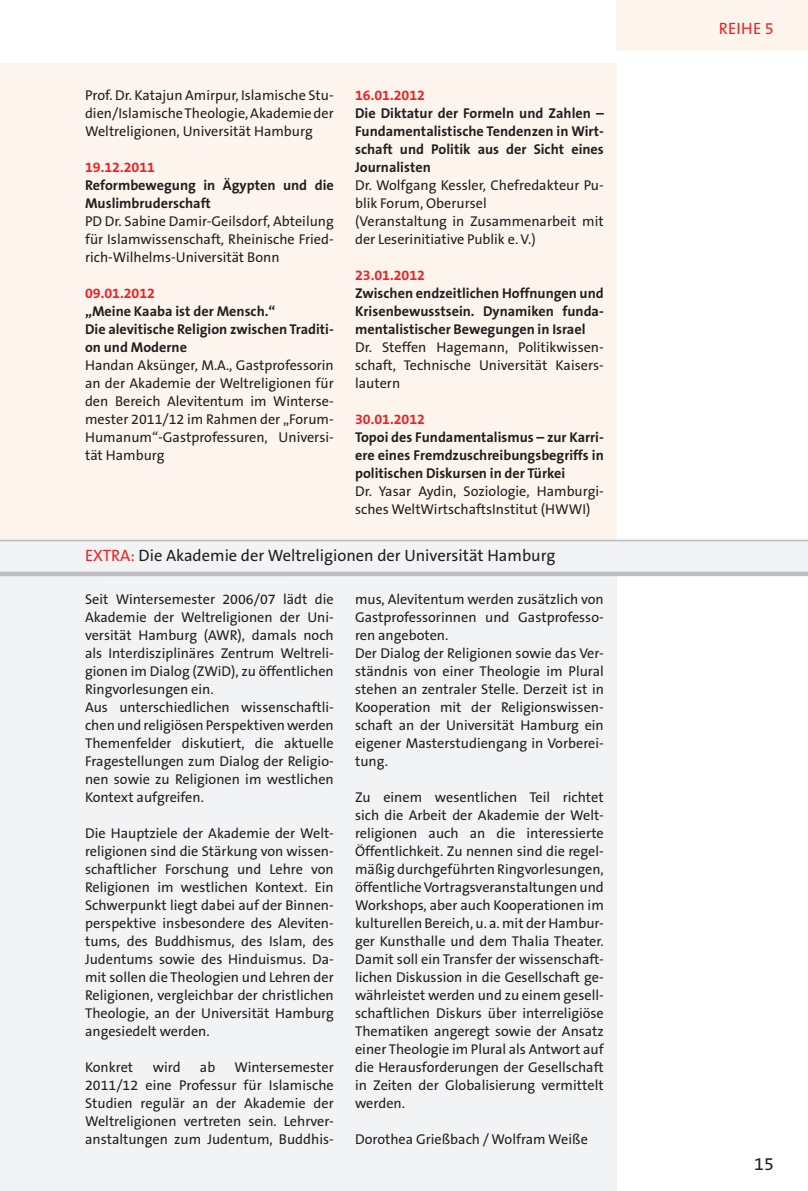
<style>
.page{position:relative;width:808px;height:1191px;background:#fff}
.page>*{position:absolute;margin:0;border:0;box-sizing:border-box;transform-origin:0 0}
.t1{font:18px "The Sans B5 Plain";color:#231f20}
.t2{font:16.5px "The Sans B5 Plain";color:#231f20}
.t3{font:16.5px "The Sans B5 Plain";color:#ed2325}
.t4{font:14.25px/18px "The Sans B5 Plain";color:#231f20}
.t5{font:700 14.25px/18px "The Sans B7";color:#231f20}
.s1{font-family:"The Sans B7";font-weight:700;color:#ed2325}
.s2{font-family:"The Sans B7";font-weight:700}
.s3{color:#ed2325}
.s4{font-family:"The Sans B5 Plain";font-weight:400}
</style>
<div class="page">
<div style="left:617px;top:0;width:191px;height:51px;background:#fdf4ee"></div>
<div style="left:0;top:64px;width:617px;height:504px;background:#fdf4ee"></div>
<hr style="left:0;top:154px;width:1px;height:288px;background:#f2f3f4">
<hr style="left:0;top:64px;width:1px;height:89px;background:#f2f3f4">
<div style="left:0;top:568px;width:617px;height:623px;background:#f2f3f4"></div>
<div style="left:0;top:540px;width:808px;height:34px;background:#f2f3f4"></div>
<div style="left:0;top:571px;width:808px;height:5px;background:#bcbdc0"></div>
<hr style="left:0;top:540px;width:808px;height:1px;background:#bcbdc0">
<p class="t4" style="left:85px;top:86px;width:250px;text-align:justify">Prof. Dr. Katajun Amirpur, Islamische Stu&shy;dien/Islamische Theologie, Akademie der Weltreligionen, Universität Hamburg</p>
<p class="t4" style="left:85px;top:158px;width:250px"><span class="s1">19.12.2011<br></span><span class="s2">Reformbewegung in Ägypten und die<br>Muslimbruderschaft<br></span>PD Dr. Sabine Damir-Geilsdorf, Abteilung für Islamwissenschaft, Rheinische Fried&shy;rich-Wilhelms-Universität Bonn</p>
<p class="t4" style="left:85px;top:284px;width:250px"><span class="s1">09.01.2012<br></span><span class="s2">„Meine Kaaba ist der Mensch.“<br>Die alevitische Religion zwischen Traditi&shy;on und Moderne<br></span>Handan Aksünger, M.A., Gastprofessorin an der Akademie der Weltreligionen für den Bereich Alevitentum im Winterse&shy;mester 2011/12 im Rahmen der „Forum-<br>Humanum“-Gastprofessuren, Universi&shy;tät Hamburg</p>
<p class="t4" style="left:355px;top:86px;width:250px"><span class="s1">16.01.2012<br></span><span class="s2">Die Diktatur der Formeln und Zahlen –<br>Fundamentalistische Tendenzen in Wirt&shy;schaft und Politik aus der Sicht eines<br>Journalisten<br></span>Dr. Wolfgang Kessler, Chefredakteur Pu&shy;blik Forum, Oberursel<br>(Veranstaltung in Zusammenarbeit mit der Leserinitiative Publik e. V.)</p>
<p class="t5" style="left:355px;top:266px;width:250px"><span class="s3">23.01.2012<br></span>Zwischen endzeitlichen Hoffnungen und<br>Krisenbewusstsein. Dynamiken funda&shy;mentalistischer Bewegungen in Israel<br><span class="s4">Dr. Steffen Hagemann, Politikwissen&shy;schaft, Technische Universität Kaisers&shy;lautern</span></p>
<p class="t5" style="left:355px;top:410px;width:250px"><span class="s3">30.01.2012<br></span>Topoi des Fundamentalismus – zur Karri&shy;ere eines Fremdzuschreibungsbegriffs in politischen Diskursen in der Türkei<br><span class="s4">Dr. Yasar Aydin, Soziologie, Hamburgi&shy;sches WeltWirtschaftsInstitut (HWWI)</span></p>
<p class="t2" style="left:85px;top:546px;width:472px"><span class="s3">Extra:</span> Die Akademie der Weltreligionen der Universität Hamburg</p>
<p class="t4" style="left:85px;top:590px;width:250px">Seit Wintersemester 2006/07 lädt die Akademie der Weltreligionen der Uni&shy;versität Hamburg (AWR), damals noch als Interdisziplinäres Zentrum Weltreli&shy;gionen im Dialog (ZWiD), zu öffentlichen Ringvorlesungen ein.<br>Aus unterschiedlichen wissenschaftli&shy;chen und religiösen Perspektiven werden Themenfelder diskutiert, die aktuelle Fragestellungen zum Dialog der Religio&shy;nen sowie zu Religionen im westlichen Kontext aufgreifen.</p>
<p class="t4" style="left:85px;top:824px;width:250px;text-align:justify">Die Hauptziele der Akademie der Welt&shy;religionen sind die Stärkung von wissen&shy;schaftlicher Forschung und Lehre von Religionen im westlichen Kontext. Ein Schwerpunkt liegt dabei auf der Binnen&shy;perspektive insbesondere des Aleviten&shy;tums, des Buddhismus, des Islam, des Judentums sowie des Hinduismus. Da&shy;mit sollen die Theologien und Lehren der Religionen, vergleichbar der christlichen Theologie, an der Universität Hamburg angesiedelt werden.</p>
<p class="t4" style="left:85px;top:1058px;width:50px">Konkret</p>
<p class="t4" style="left:153px;top:1058px;width:29px">wird</p>
<p class="t4" style="left:200px;top:1058px;width:17px">ab</p>
<p class="t4" style="left:85px;top:1058px;width:250px;text-align:justify;text-indent:149px">Wintersemester 2011/12 eine Professur für Islamische Studien regulär an der Akademie der Weltreligionen vertreten sein. Lehrver&shy;anstaltungen zum Judentum, Buddhis-</p>
<p class="t4" style="left:355px;top:590px;width:250px">mus, Alevitentum werden zusätzlich von Gastprofessorinnen und Gastprofesso&shy;ren angeboten.<br>Der Dialog der Religionen sowie das Ver&shy;ständnis von einer Theologie im Plural stehen an zentraler Stelle. Derzeit ist in Kooperation mit der Religionswissen&shy;schaft an der Universität Hamburg ein eigener Masterstudiengang in Vorberei&shy;tung.</p>
<p class="t4" style="left:355px;top:788px;width:250px;text-align:justify">Zu einem wesentlichen Teil richtet sich die Arbeit der Akademie der Welt&shy;religionen auch an die interessierte Öffentlichkeit. Zu nennen sind die regel&shy;mäßig durchgeführten Ringvorlesungen, öffentliche Vortragsveranstaltungen und Workshops, aber auch Kooperationen im kulturellen Bereich, u. a. mit der Hambur&shy;ger Kunsthalle und dem Thalia Theater.<br>Damit soll ein Transfer der wissenschaft&shy;lichen Diskussion in die Gesellschaft ge&shy;währleistet werden und zu einem gesell&shy;schaftlichen Diskurs über interreligiöse Thematiken angeregt sowie der Ansatz einer Theologie im Plural als Antwort auf die Herausforderungen der Gesellschaft in Zeiten der Globalisierung vermittelt werden.</p>
<p class="t4" style="left:355px;top:1130px;width:234px">Dorothea Grießbach / Wolfram Weiße</p>
<p class="t3" style="left:708px;top:20px;width:18px">Reihe</p>
<p class="t3" style="left:754px;top:20px;width:21px">xx</p>
<p class="t3" style="left:719px;top:20px;width:18px">Reihe</p>
<p class="t3" style="left:765px;top:20px;width:11px">5</p>
<p class="t1" style="left:754px;top:1154px;width:21px">15</p>
</div>
